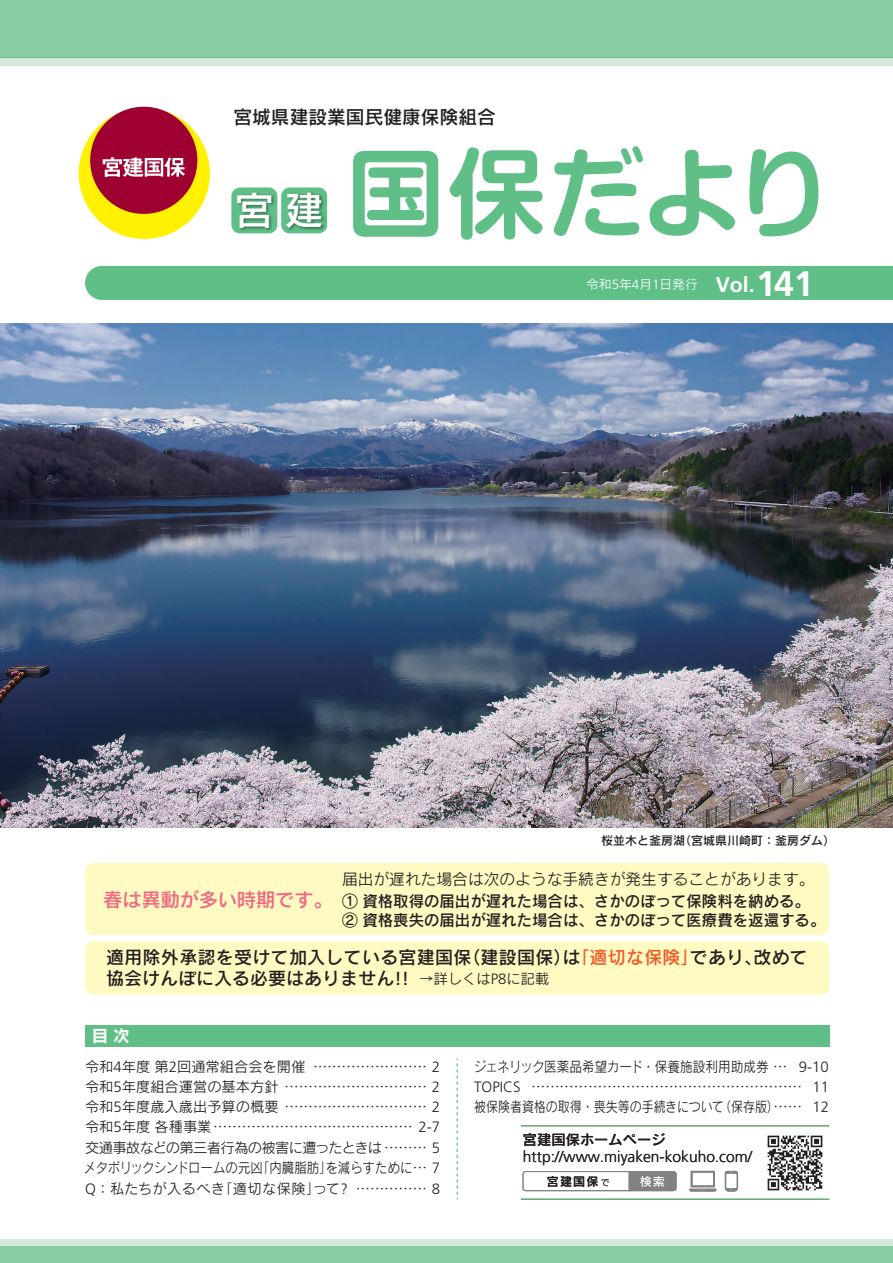
<style>
.page{position:relative;width:893px;height:1263px;background:#fff}
.page>*{position:absolute;margin:0;border:0;box-sizing:border-box;transform-origin:0 0}
.t1{font:700 97.5px "Shin M Go Pro De";color:#5fbf87}
.t2{font:39.15px "Rodin Pro DB";color:#fff}
.t3{font:19.5px "Rodin Pro DB";letter-spacing:-.02em;color:#f16882}
.t4{font:18.75px "Rodin Pro DB";color:#231f20}
.t5{font:18px/21.3px "Rodin Pro DB";letter-spacing:.015em;color:#231f20}
.t6{font:16.5px "Rodin Pro B";color:#fff}
.t7{font:15.75px/18.8px "Rodin Pro DB";color:#231f20}
.t8{font:15.75px "Rodin Pro M";color:#231f20}
.t9{font:300 15.6px "Frutiger LT Std";color:#231f20}
.t10{font:14.25px/20.4px "Rodin Pro M";color:#231f20;text-align:justify}
.t11{font:14.25px/20.2px "Rodin Pro M";color:#231f20;text-align:justify;scale:.89 1}
.t12{font:14.25px "Rodin Pro DB";color:#231f20}
.t13{font:12.75px "Rodin Pro M";color:#fff}
.t14{font:12px "Rodin Pro DB";color:#231f20}
.t15{font:12px "Rodin Pro DB";color:#fff}
.s1{font-family:"Frutiger LT Std";font-weight:300;font-size:13.35px}
.s2{font-family:"Frutiger LT Std";font-weight:700;font-size:21.3px}
.s3{font-family:"Frutiger LT Std";font-weight:700;font-size:35.4px}
.s4{color:#f15b27}
.s5{font-family:"Frutiger LT Std";font-size:18.9px}
.s6{font-family:"Rodin Pro M";font-size:14.25px}
.s7{font-family:"Frutiger LT Std";font-weight:300;font-size:15px}
.s8{font-family:"Rodin Pro M";font-size:9px}
</style>
<div class="page">
<div style="left:0;top:1246px;width:893px;height:17px;background:#8acda3"></div>
<div style="left:0;top:0;width:893px;height:57px;background:#8acda3"></div>
<div style="left:0;top:57px;width:893px;height:9px;background:#d4eada"></div>
<div style="left:0;top:1239px;width:893px;height:7px;background:#d4eada"></div>
<div style="left:85px;top:266px;width:808px;height:34px;background:#5fbf87"></div>
<div style="left:85px;top:863px;width:744px;height:72px;background:#fffac1;border-radius:9px"></div>
<div style="left:85px;top:941px;width:744px;height:54px;background:#fffac1;border-radius:9px"></div>
<svg style="left:78px;top:106px;width:132px;height:133px"></svg>
<svg style="left:231px;top:187px;width:46px;height:46px"></svg>
<img style="left:232px;top:188px;width:96px;height:46px">
<svg style="left:281px;top:187px;width:46px;height:46px"></svg>
<div style="left:85px;top:1025px;width:744px;height:21px;background:#5fbf87"></div>
<svg style="left:457px;top:1059px;width:1px;height:140px"></svg>
<img style="left:0;top:323px;width:893px;height:504px">
<hr style="left:521px;top:1199px;width:308px;height:1px;background:#37b879">
<hr style="left:521px;top:1125px;width:308px;height:1px;background:#37b879">
<svg style="left:522px;top:1171px;width:155px;height:20px"></svg>
<svg style="left:689px;top:1171px;width:27px;height:20px"></svg>
<img style="left:767px;top:1135px;width:56px;height:56px">
<svg style="left:725px;top:1171px;width:13px;height:20px"></svg>
<h3 class="t4" style="left:233px;top:105px;width:264px">宮城県建設業国民健康保険組合</h3>
<h2 class="t2" style="left:235px;top:184px;width:90px">宮建</h2>
<h1 class="t1" style="left:347px;top:114px;width:487px">国保だより</h1>
<p class="t13" style="left:586px;top:276px;width:229px">令和<span class="s1">5</span>年<span class="s1">4</span>月<span class="s1">1</span>日発行 <span class="s2">Vol.</span><span class="s3">141</span></p>
<p class="t14" style="left:601px;top:833px;width:235px">桜並木と釜房湖（宮城県川崎町：釜房ダム）</p>
<p class="t8" style="left:342px;top:869px;width:474px">届出が遅れた場合は次のような手続きが発生することがあります。</p>
<p class="t7" style="left:342px;top:891px;width:485px">① 資格取得の届出が遅れた場合は、さかのぼって保険料を納める。<br>② 資格喪失の届出が遅れた場合は、さかのぼって医療費を返還する。</p>
<p class="t5" style="left:106px;top:946px;width:703px">適用除外承認を受けて加入している宮建国保（建設国保）は<span class="s4">「適切な保険」</span>であり、改めて協会けんぽに入る必要はありません<span class="s5">!!</span> <span class="s6">→詳しくは</span><span class="s7">P8</span><span class="s6">に記載</span></p>
<h3 class="t3" style="left:103px;top:887px;width:231px">春は異動が多い時期です。</h3>
<p class="t6" style="left:92px;top:1025px;width:39px">目次</p>
<p class="t10" style="left:83px;top:1056px;width:358px">令和<span class="s7">4</span>年度第<span class="s7">2</span>回通常組合会を開催 …………………… <span class="s7">2</span>令和<span class="s7">5</span>年度組合運営の基本方針 ………………………… <span class="s7">2</span>令和<span class="s7">5</span>年度歳入歳出予算の概要 ………………………… <span class="s7">2</span>令和<span class="s7">5</span>年度各種事業…………………………………… <span class="s7">2-7</span>交通事故などの第三者行為の被害に遭ったときは ……… <span class="s7">5</span>メタボリックシンドロームの元凶「内臓脂肪」を減らすために… <span class="s7">7<br>Q</span>：私たちが入るべき「適切な保険」って<span class="s7">?</span> …………… <span class="s7">8</span></p>
<p class="t11" style="left:474px;top:1056px;width:401px">ジェネリック医薬品希望カード・保養施設利用助成券 … <span class="s7">9-10<br>TOPICS</span> ………………………………………………… <span class="s7">11</span>被保険者資格の取得・喪失等の手続きについて（保存版）…… <span class="s7">12</span></p>
<p class="t12" style="left:523px;top:1130px;width:144px">宮建国保ホームページ</p>
<p class="t14" style="left:547px;top:1173px;width:64px">宮建国保<span class="s8">で</span></p>
<p class="t9" style="left:523px;top:1147px;width:231px">http://www.miyaken-kokuho.com/</p>
<p class="t15" style="left:640px;top:1173px;width:26px">検索</p>
</div>
